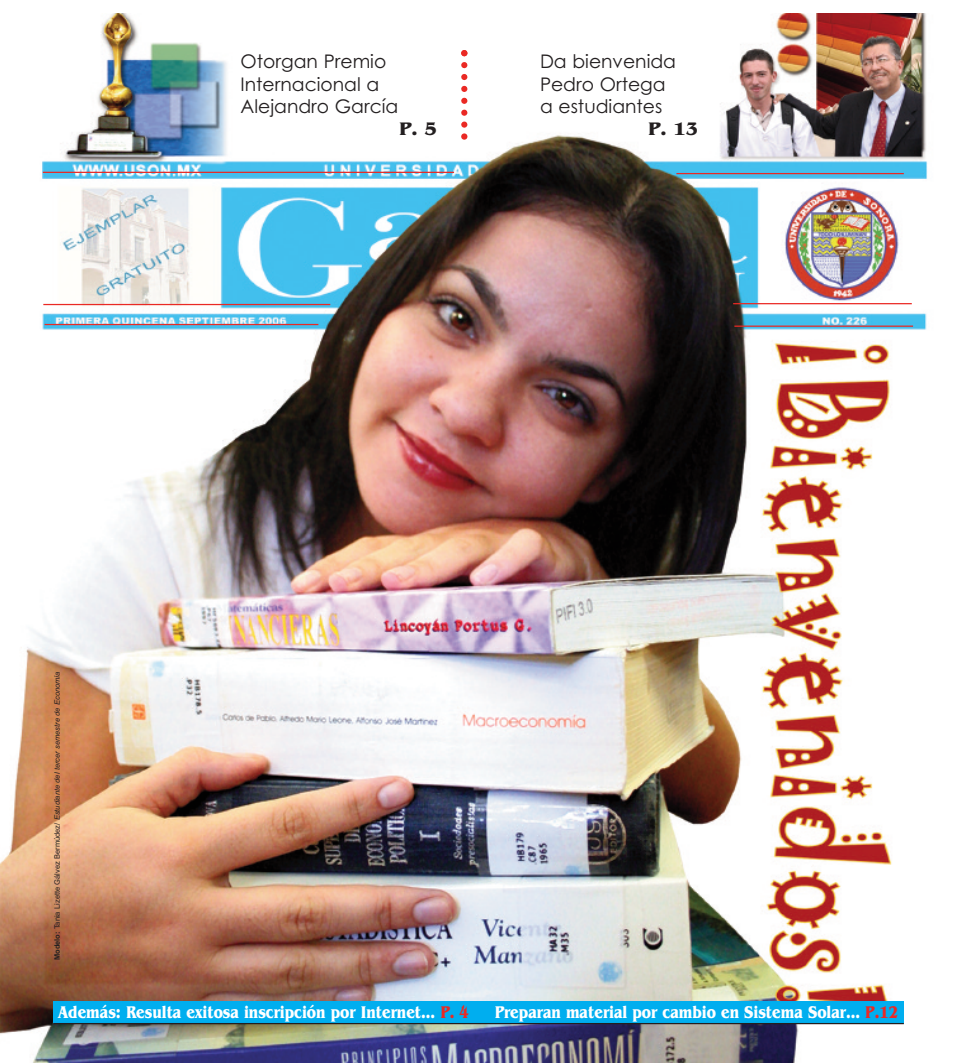
<style>
.page{position:relative;width:957px;height:1063px;background:#fff}
.page>*{position:absolute;margin:0;border:0;box-sizing:border-box;transform-origin:0 0}
.t1{font:18.75px/22.5px "Century Gothic";color:#231f20}
.t2{font:700 18.75px "Benguiat IT Cby BT";color:#231f20}
.t3{font:700 17.5px "Benguiat IT Cby BT";color:#fff;scale:.81 1}
.t4{font:italic 7.5px "Arial";color:#231f20}
.s1{font-weight:700;font-style:normal}
.s2{font-style:normal}
.s3{color:#ea2924}
</style>
<div class="page">
<img style="left:0;top:13px;width:928px;height:1050px">
<svg style="left:461px;top:50px;width:6px;height:90px"></svg>
<div style="left:53px;top:1001px;width:851px;height:23px;background:#00aeef"></div>
<hr style="left:53px;top:1023px;width:851px;height:1px;background:#231f20">
<hr style="left:43px;top:172px;width:411px;height:1px;background:#ea2924">
<hr style="left:43px;top:304px;width:287px;height:1px;background:#ea2924">
<hr style="left:45px;top:324px;width:273px;height:1px;background:#ea2924">
<hr style="left:676px;top:173px;width:228px;height:1px;background:#ea2924">
<hr style="left:733px;top:303px;width:179px;height:1px;background:#ea2924">
<hr style="left:734px;top:326px;width:179px;height:1px;background:#ea2924">
<p class="t1" style="left:241px;top:51px;width:159px">Otorgan Premio<br>Internacional a<br>Alejandro García</p>
<p class="t2" style="left:399px;top:117px;width:39px">P. 5</p>
<p class="t1" style="left:540px;top:51px;width:138px">Da bienvenida<br>Pedro Ortega a estudiantes</p>
<p class="t2" style="left:648px;top:117px;width:51px">P. 13</p>
<p class="t4" style="left:53px;top:960px;width:290px;rotate:-90deg"><span class="s1">Modelo:</span> <span class="s2">Tania Lizette Gálvez Bermúdez/</span> Estudiante del tercer semestre de Economía</p>
<p class="t3" style="left:59px;top:1002px;width:508px">Además: Resulta exitosa inscripción por Internet... <span class="s3">P. 4</span></p>
<p class="t3" style="left:495px;top:1002px;width:499px">Preparan material por cambio en Sistema Solar... <span class="s3">P.12</span></p>
</div>
